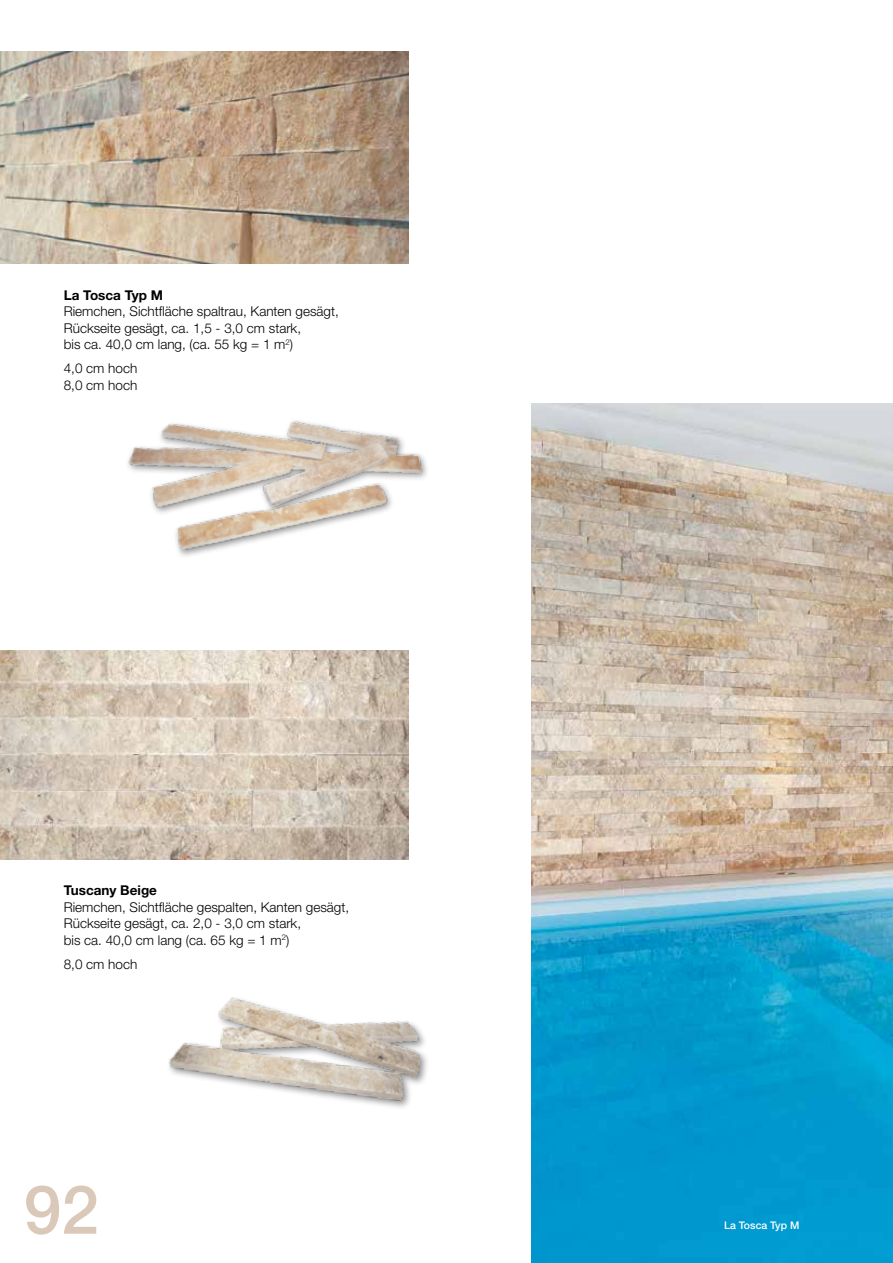
<style>
.page{position:relative;width:893px;height:1263px;background:#fff}
.page>*{position:absolute;margin:0;border:0;box-sizing:border-box;transform-origin:0 0}
.t1{font:500 67.5px "Helvetica Neue";color:#dac9b9}
.t2{font:300 13.5px/16.5px "Helvetica Neue";color:#000}
.t3{font:700 13.5px "Helvetica Neue";color:#000}
.t4{font:500 10.5px "Helvetica Neue";color:#fff}
</style>
<div class="page">
<img style="left:531px;top:404px;width:362px;height:859px">
<img style="left:0;top:51px;width:408px;height:213px">
<img style="left:168px;top:997px;width:259px;height:111px">
<img style="left:0;top:651px;width:408px;height:208px">
<img style="left:128px;top:420px;width:299px;height:136px">
<p class="t3" style="left:64px;top:287px;width:101px">La Tosca Typ M</p>
<p class="t2" style="left:64px;top:303px;width:277px">Riemchen, Sichtfläche spaltrau, Kanten gesägt,<br>Rückseite gesägt, ca. 1,5 - 3,0 cm stark,<br>bis ca. 40,0 cm lang, (ca. 55 kg = 1 m<sup>2</sup>)</p>
<p class="t2" style="left:64px;top:360px;width:75px">4,0 cm hoch<br>8,0 cm hoch</p>
<p class="t3" style="left:64px;top:882px;width:95px">Tuscany Beige</p>
<p class="t2" style="left:64px;top:898px;width:287px">Riemchen, Sichtfläche gespalten, Kanten gesägt,<br>Rückseite gesägt, ca. 2,0 - 3,0 cm stark,<br>bis ca. 40,0 cm lang (ca. 65 kg = 1 m<sup>2</sup>)</p>
<p class="t2" style="left:64px;top:956px;width:75px">8,0 cm hoch</p>
<h1 class="t1" style="left:24px;top:1169px;width:77px">92</h1>
<p class="t4" style="left:724px;top:1218px;width:77px">La Tosca Typ M</p>
</div>
